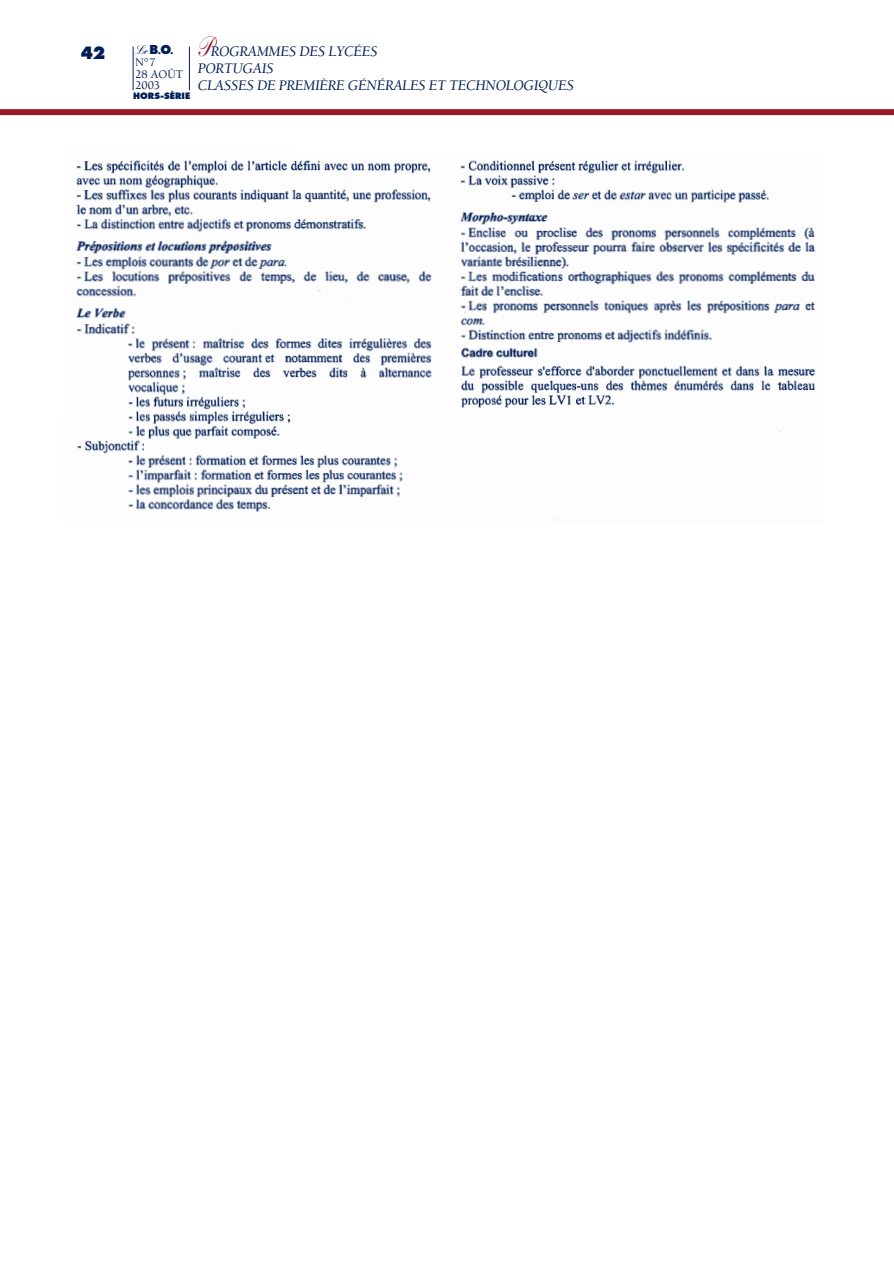
<style>
.page{position:relative;width:894px;height:1265px;background:#fff}
.page>*{position:absolute;margin:0;border:0;box-sizing:border-box;transform-origin:0 0}
.t1{font:800 16.5px "Futura";color:#001e56;scale:.94 1}
.t2{font:italic 15px/16.8px "Berkeley";letter-spacing:-.02em;color:#001e56}
.t3{font:500 12px/11.7px "Berkeley";color:#001e56}
.t4{font:900 12px "Kuenstler Script";color:#001e56;scale:.8 1}
.t5{font:800 8.55px "Futura";color:#001e56}
.s1{font-family:"Kuenstler Script";font-weight:900;font-style:normal;font-size:27px;color:#9a1926}
.s2{font-family:"Futura";font-weight:800}
</style>
<div class="page">
<svg style="left:0;top:46px;width:894px;height:474px"></svg>
<p class="t2" style="left:198px;top:44px;width:378px"><span class="s1">P</span>ROGRAMMES DES LYCÉES<br>PORTUGAIS<br>CLASSES DE PREMIÈRE GÉNÉRALES ET TECHNOLOGIQUES</p>
<p class="t1" style="left:81px;top:46px;width:28px">42</p>
<p class="t4" style="left:135px;top:47px;width:49px">Le <span class="s2">B</span><span class="s2">.</span><span class="s2">O</span><span class="s2">.</span></p>
<p class="t3" style="left:135px;top:57px;width:49px">N°7<br>28 AOÛT<br>2003</p>
<p class="t5" style="left:133px;top:92px;width:59px">HORS-SÉRIE</p>
</div>
